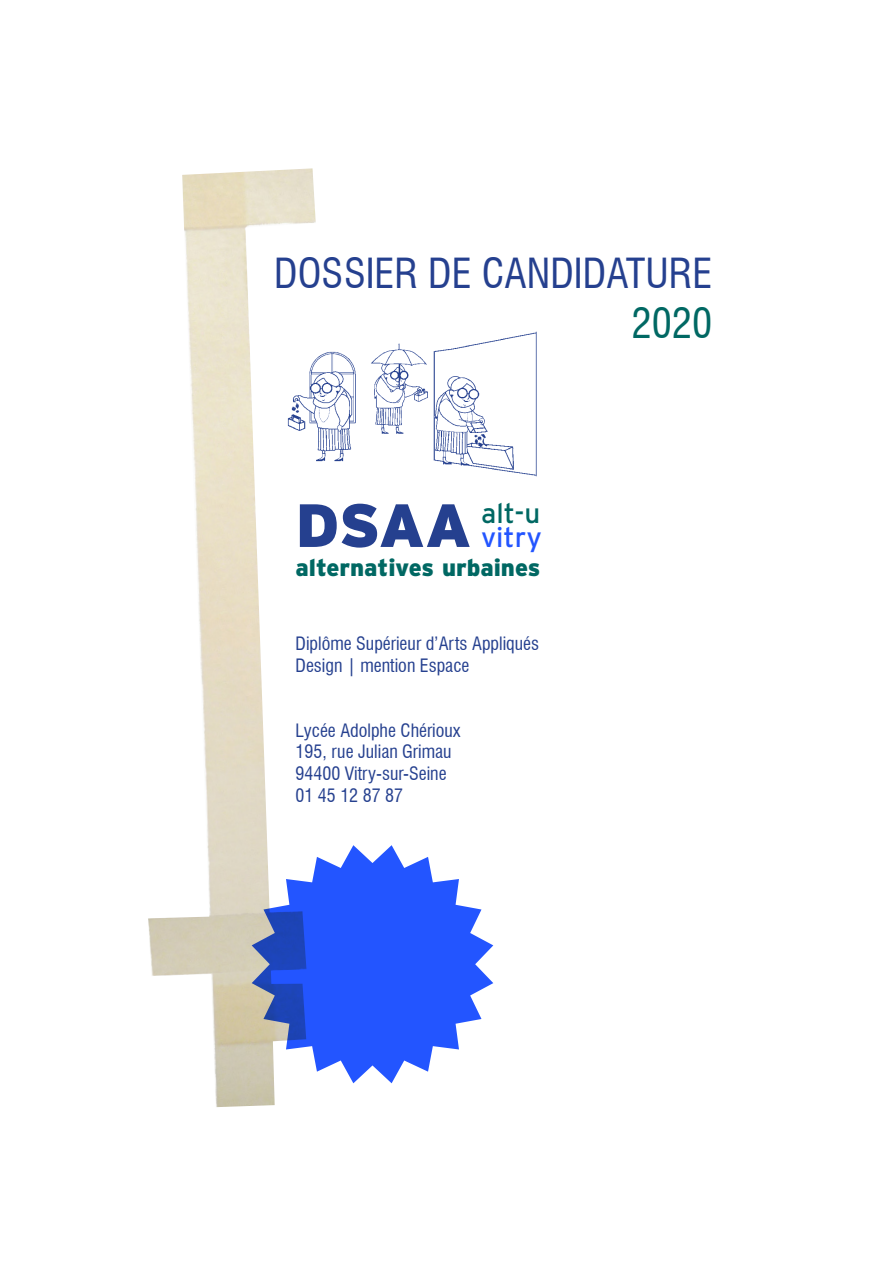
<style>
.page{position:relative;width:893px;height:1263px;background:#fff}
.page>*{position:absolute;margin:0;border:0;box-sizing:border-box;transform-origin:0 0}
.t1{font:900 60.9px "Interstate";color:#25408f}
.t2{font:condensed 40.5px "Swiss 721 BT";color:#25408f}
.t3{font:condensed 40.5px "Swiss 721 BT";color:#006863}
.t4{font:27.9px "Interstate";color:#006863}
.t5{font:27.9px "Interstate";color:#2355ff}
.t6{font:900 23.85px "Interstate";color:#006863}
.t7{font:condensed 18px/21.6px "Swiss 721 BT";color:#25408f}
</style>
<div class="page">
<img style="left:148px;top:168px;width:168px;height:939px">
<img style="left:276px;top:322px;width:261px;height:164px">
<svg style="left:252px;top:845px;width:241px;height:238px;fill:#2355ff"></svg>
<h2 class="t2" style="left:274px;top:249px;width:435px">dossier de candidature</h2>
<h2 class="t3" style="left:632px;top:299px;width:82px">2020</h2>
<h3 class="t4" style="left:481px;top:496px;width:61px">alt-u</h3>
<h3 class="t5" style="left:481px;top:520px;width:62px">vitry</h3>
<h1 class="t1" style="left:296px;top:488px;width:177px">DSAA</h1>
<h3 class="t6" style="left:296px;top:553px;width:246px">alternatives urbaines</h3>
<p class="t7" style="left:296px;top:633px;width:245px">Diplôme Supérieur d’Arts Appliqués<br>Design | mention Espace</p>
<p class="t7" style="left:296px;top:719px;width:166px">Lycée Adolphe Chérioux<br>195, rue Julian Grimau<br>94400 Vitry-sur-Seine<br>01 45 12 87 87</p>
</div>
